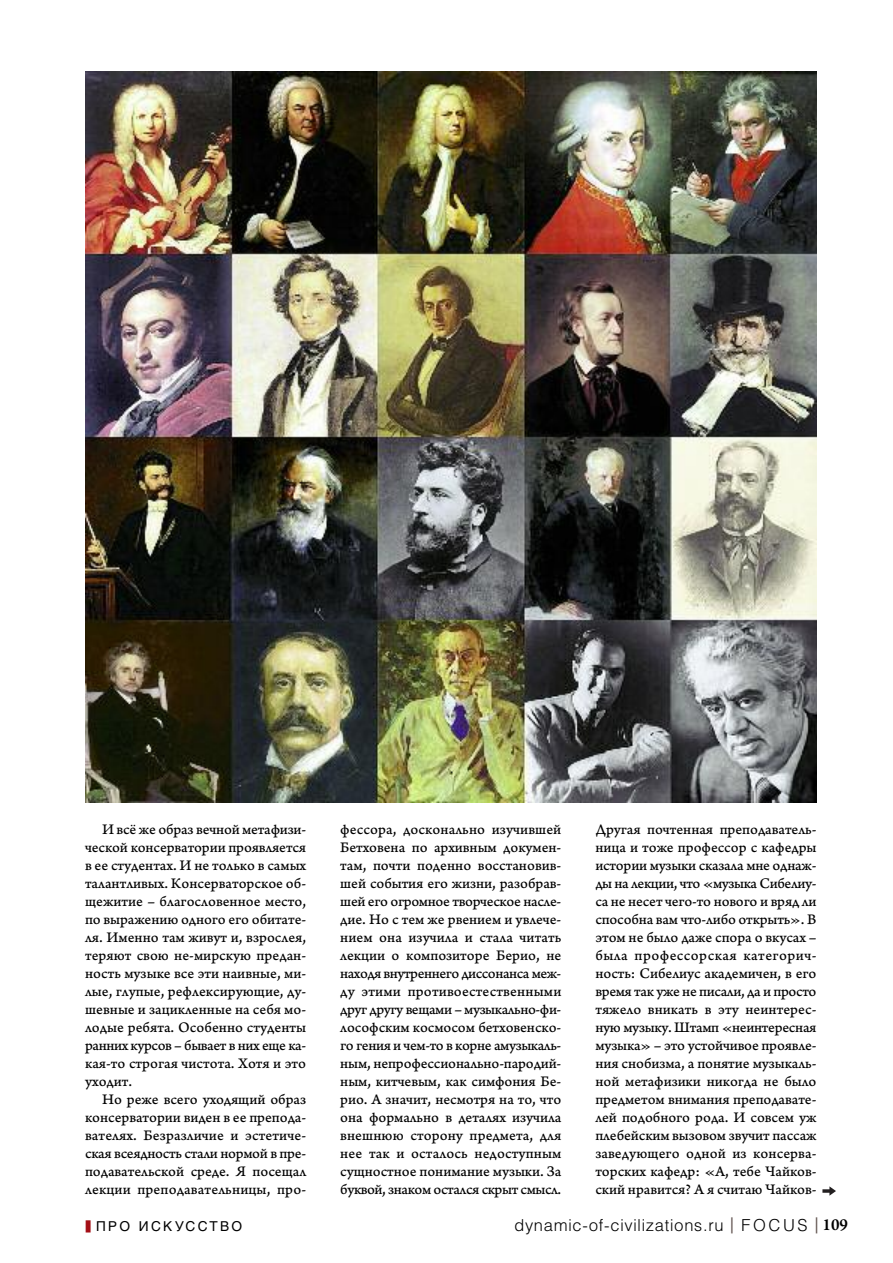
<style>
.page{position:relative;width:893px;height:1263px;background:#fff}
.page>*{position:absolute;margin:0;border:0;box-sizing:border-box;transform-origin:0 0}
.t1{font:300 16.5px "Helios";letter-spacing:.045em;color:#000}
.t2{font:15.3px/18px "Arno Pro Caption";letter-spacing:-.005em;color:#000;text-align:justify}
.t3{font:13.5px "Helios";letter-spacing:.17em;color:#000}
.s1{color:#a40e16}
.s2{font-weight:400;font-size:21px;color:#60534f}
.s3{font-family:"Arno Pro";font-weight:600;font-size:18px}
</style>
<div class="page">
<img style="left:85px;top:71px;width:731px;height:732px">
<svg style="left:822px;top:1186px;width:14px;height:10px"></svg>
<p class="t2" style="left:85px;top:822px;width:223px;text-indent:17px">И всё же образ вечной метафизи&shy;ческой консерватории проявляется в ее студентах. И не только в самых талантливых. Консерваторское об&shy;щежитие – благословенное место, по выражению одного его обитате&shy;ля. Именно там живут и, взрослея, теряют свою не-мирскую предан&shy;ность музыке все эти наивные, ми&shy;лые, глупые, рефлексирующие, ду&shy;шевные и зацикленные на себя мо&shy;лодые ребята. Особенно студенты ранних курсов – бывает в них еще ка&shy;кая-то строгая чистота. Хотя и это уходит.</p>
<p class="t2" style="left:85px;top:1092px;width:223px;text-indent:17px">Но реже всего уходящий образ консерватории виден в ее препода&shy;вателях. Безразличие и эстетиче&shy;ская всеядность стали нормой в пре&shy;подавательской среде. Я посещал лекции преподавательницы, про-</p>
<p class="t2" style="left:340px;top:822px;width:223px">фессора, досконально изучившей Бетховена по архивным докумен&shy;там, почти поденно восстановив&shy;шей события его жизни, разобрав&shy;шей его огромное творческое насле&shy;дие. Но с тем же рвением и увлече&shy;нием она изучила и стала читать лекции о композиторе Берио, не находя внутреннего диссонанса меж&shy;ду этими противоестественными друг другу вещами – музыкально-фи&shy;лософским космосом бетховенско&shy;го гения и чем-то в корне амузыкаль&shy;ным, непрофессионально-пародий&shy;ным, китчевым, как симфония Бе&shy;рио. А значит, несмотря на то, что она формально в деталях изучила внешнюю сторону предмета, для нее так и осталось недоступным сущностное понимание музыки. За буквой, знаком остался скрыт смысл.</p>
<p class="t2" style="left:595px;top:822px;width:223px">Другая почтенная преподаватель&shy;ница и тоже профессор с кафедры истории музыки сказала мне однаж&shy;ды на лекции, что «музыка Сибелиу&shy;са не несет чего-то нового и вряд ли способна вам что-либо открыть». В этом не было даже спора о вкусах – была профессорская категорич&shy;ность: Сибелиус академичен, в его время так уже не писали, да и просто тяжело вникать в эту неинтерес&shy;ную музыку. Штамп «неинтересная музыка» – это устойчивое проявле&shy;ния снобизма, а понятие музыкаль&shy;ной метафизики никогда не было предметом внимания преподавате&shy;лей подобного рода. И совсем уж плебейским вызовом звучит пассаж заведующего одной из консерва&shy;торских кафедр: «А, тебе Чайков&shy;ский нравится? А я считаю Чайков-</p>
<p class="t3" style="left:85px;top:1221px;width:159px"><span class="s1">■</span> ПРО ИСКУССТВО</p>
<p class="t1" style="left:515px;top:1219px;width:335px">dynamic-of-civilizations.ru <span class="s2">|</span> F O C U S <span class="s2">|</span> <span class="s3">109</span></p>
</div>
